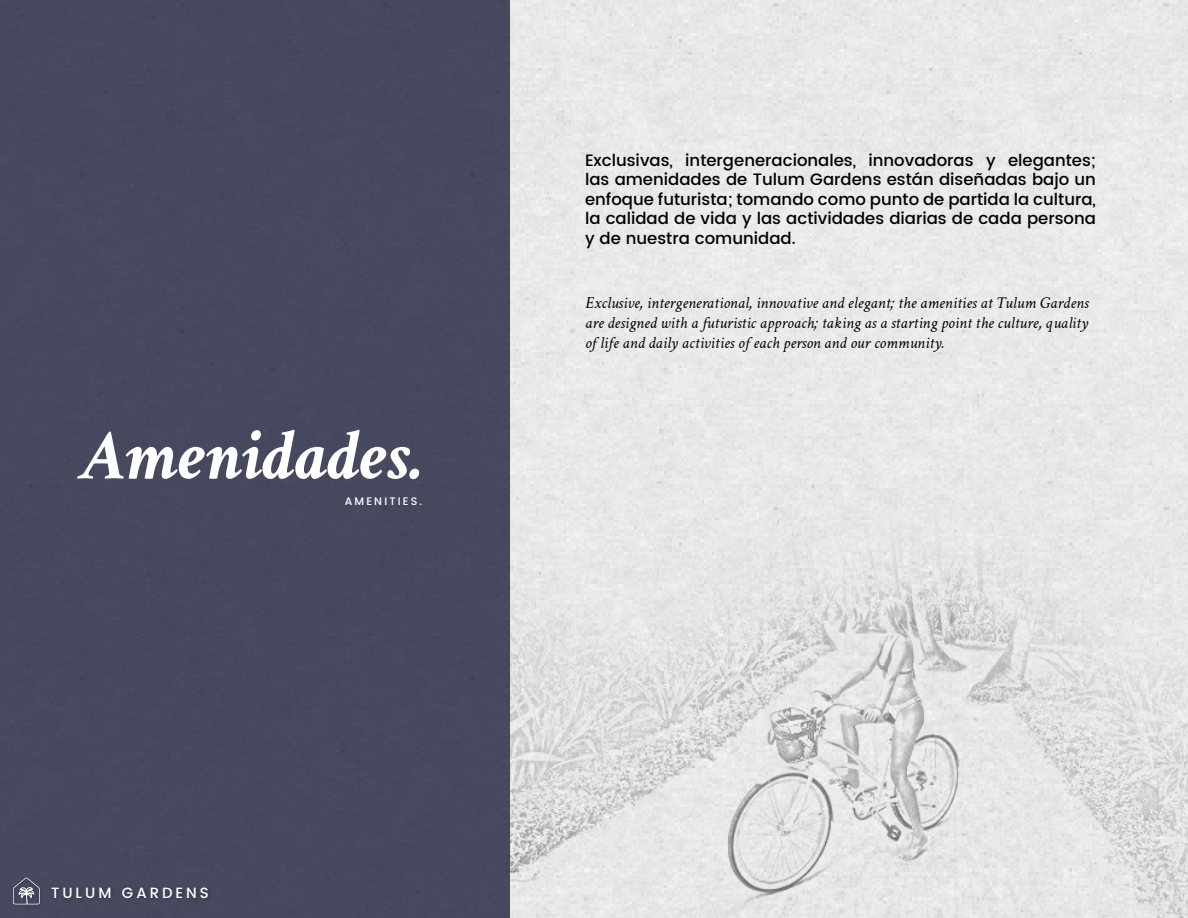
<style>
.page{position:relative;width:1188px;height:918px;background:#fff}
.page>*{position:absolute;margin:0;border:0;box-sizing:border-box;transform-origin:0 0}
.t1{font:italic 700 71.85px "Crimson Text";color:#fff}
.t2{font:500 16.5px/19.5px "Poppins";color:#000;text-align:justify}
.t3{font:italic 16.5px/19.8px "Crimson Text";color:#000;text-align:justify}
.t4{font:500 14.85px "Poppins";letter-spacing:.2em;color:#fff}
.t5{font:500 10.95px "Poppins";letter-spacing:.2em;color:#fff}
</style>
<div class="page">
<img style="left:0;top:0;width:1188px;height:918px">
<div style="left:11px;top:876px;width:202px;height:33px;background:#46495d"></div>
<svg style="left:13px;top:877px;width:27px;height:27px"></svg>
<h1 class="t1" style="left:80px;top:403px;width:347px">Amenidades.</h1>
<p class="t5" style="left:345px;top:493px;width:79px">AMENITIES.</p>
<p class="t4" style="left:51px;top:882px;width:159px">TULUM GARDENS</p>
<p class="t2" style="left:585px;top:150px;width:513px">Exclusivas, intergeneracionales, innovadoras y elegantes; las amenidades de Tulum Gardens están diseñadas bajo un enfoque futurista; tomando como punto de partida la cultura, la calidad de vida y las actividades diarias de cada persona y de nuestra comunidad.</p>
<p class="t3" style="left:585px;top:292px;width:505px">Exclusive, intergenerational, innovative and elegant; the amenities at Tulum Gardens are designed with a futuristic approach; taking as a starting point the culture, quality of life and daily activities of each person and our community.</p>
</div>
